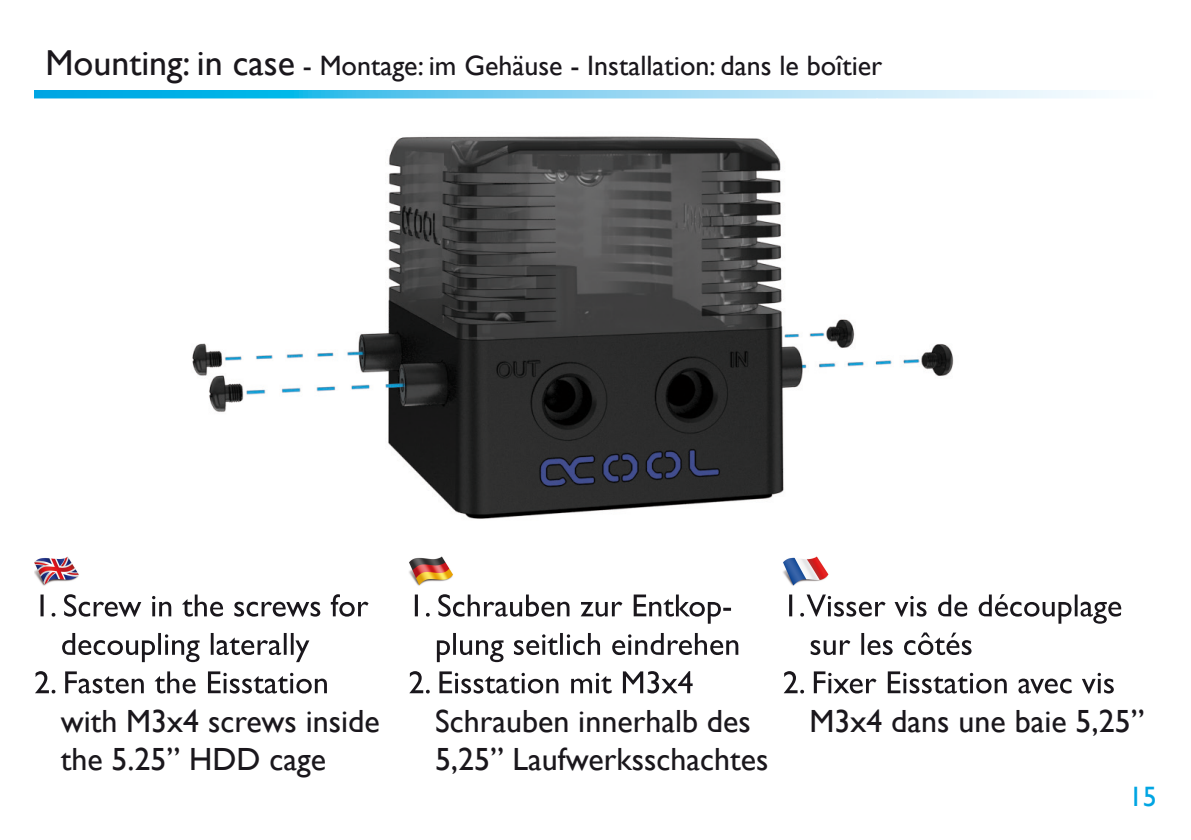
<style>
.page{position:relative;width:1191px;height:840px;background:#fff}
.page>*{position:absolute;margin:0;border:0;box-sizing:border-box;transform-origin:0 0}
.t1{font:32px/38.4px "Gill Sans";color:#1a171c}
.t2{font:28px "Gill Sans";color:#1a171c}
.t3{font:28px "Gill Sans";color:#00a5e3}
.s1{font-size:36px}
</style>
<div class="page">
<svg style="left:34px;top:91px;width:1062px;height:7px;background:#77d0f0"></svg>
<img style="left:34px;top:98px;width:1077px;height:596px">
<img style="left:789px;top:594px;width:333px;height:29px">
<img style="left:782px;top:632px;width:189px;height:22px">
<img style="left:783px;top:670px;width:331px;height:23px">
<img style="left:415px;top:594px;width:317px;height:29px">
<img style="left:408px;top:632px;width:330px;height:29px">
<img style="left:409px;top:670px;width:293px;height:23px">
<img style="left:40px;top:594px;width:337px;height:22px">
<img style="left:34px;top:632px;width:275px;height:29px">
<img style="left:35px;top:670px;width:303px;height:23px">
<img style="left:34px;top:545px;width:45px;height:46px">
<img style="left:408px;top:545px;width:46px;height:46px">
<img style="left:782px;top:545px;width:46px;height:46px">
<p class="t2" style="left:45px;top:49px;width:838px"><span class="s1">Mounting: in case</span> - Montage: im Gehäuse - Installation: dans le boîtier</p>
<p class="t1" style="left:61px;top:702px;width:320px">with M3x4 screws inside the 5.25” HDD cage</p>
<p class="t1" style="left:435px;top:702px;width:335px">Schrauben innerhalb des<br>5,25” Laufwerksschachtes</p>
<p class="t1" style="left:809px;top:702px;width:336px">M3x4 dans une baie 5,25”</p>
<p class="t3" style="left:1129px;top:779px;width:29px">15</p>
</div>
